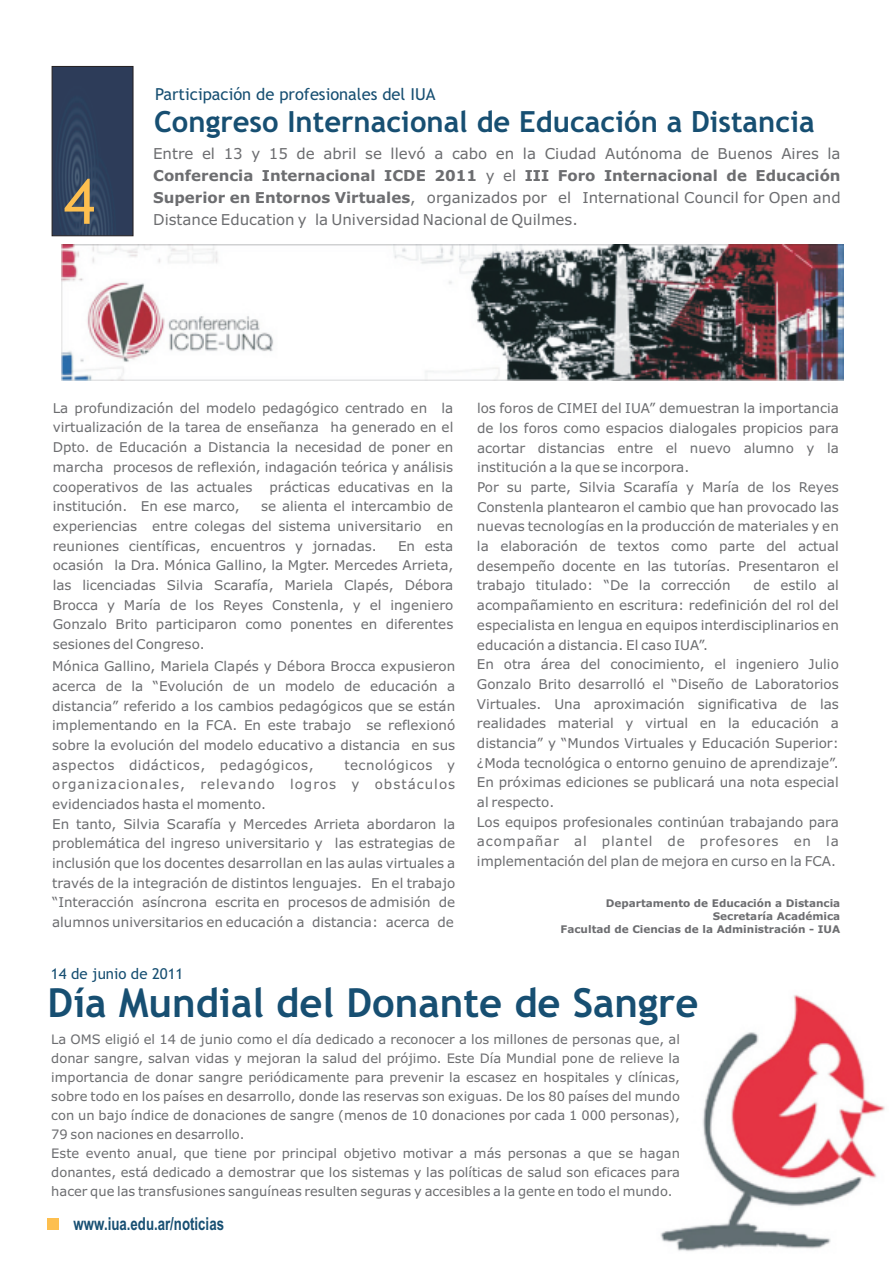
<style>
.page{position:relative;width:893px;height:1263px;background:#fff}
.page>*{position:absolute;margin:0;border:0;box-sizing:border-box;transform-origin:0 0}
.t1{font:62.85px "Trebuchet MS";color:#fdbf4f;scale:.95 1}
.t2{font:700 40.05px "Trebuchet MS";color:#174f72}
.t3{font:700 29.25px "Trebuchet MS";color:#174f72}
.t4{font:700 17.85px "Arial";color:#174f72;scale:.74 1}
.t5{font:16.5px "Trebuchet MS";color:#174f72}
.t6{font:15px/21.9px "Verdana";color:#6c6d70;text-align:justify}
.t7{font:15px "Trebuchet MS";color:#174f72}
.t8{font:13.5px/19.6px "Verdana";color:#6c6d70;text-align:justify}
.t9{font:13.05px/19px "Verdana";color:#6c6d70}
.t10{font:700 10.5px/12.8px "Verdana";color:#6c6d70;text-align:right}
.s1{font-weight:700}
</style>
<div class="page">
<img style="left:660px;top:995px;width:225px;height:256px">
<div style="left:47px;top:1218px;width:12px;height:12px;background:#fdbf4f"></div>
<svg style="left:52px;top:66px;width:81px;height:170px;background:#2e3f5b"></svg>
<img style="left:61px;top:244px;width:782px;height:137px">
<h1 class="t1" style="left:64px;top:177px;width:35px">4</h1>
<p class="t5" style="left:155px;top:88px;width:282px">Participación de profesionales del IUA</p>
<h3 class="t3" style="left:154px;top:110px;width:662px">Congreso Internacional de Educación a Distancia</h3>
<p class="t6" style="left:153px;top:144px;width:689px">Entre el 13 y 15 de abril se llevó a cabo en la Ciudad Autónoma de Buenos Aires la <span class="s1">Conferencia Internacional ICDE 2011</span> y el <span class="s1">III Foro Internacional de Educación Superior en Entornos Virtuales</span>, organizados por el International Council for Open and Distance Education y la Universidad Nacional de Quilmes.</p>
<p class="t8" style="left:53px;top:399px;width:402px">La profundización del modelo pedagógico centrado en la virtualización de la tarea de enseñanza ha generado en el Dpto. de Educación a Distancia la necesidad de poner en marcha procesos de reflexión, indagación teórica y análisis cooperativos de las actuales</p>
<p class="t8" style="left:270px;top:478px;width:185px">prácticas educativas en la</p>
<p class="t8" style="left:53px;top:498px;width:189px">institución. En ese marco,</p>
<p class="t8" style="left:53px;top:498px;width:402px;text-indent:208px">se alienta el intercambio de experiencias entre colegas del sistema universitario en reuniones científicas, encuentros y jornadas.</p>
<p class="t8" style="left:53px;top:537px;width:402px;text-indent:345px">En esta ocasión la Dra. Mónica Gallino, la Mgter. Mercedes Arrieta, las licenciadas Silvia Scarafía, Mariela Clapés, Débora Brocca y María de los Reyes Constenla, y el ingeniero Gonzalo Brito participaron como ponentes en diferentes sesiones del Congreso.</p>
<p class="t8" style="left:52px;top:658px;width:405px">Mónica Gallino, Mariela Clapés y Débora Brocca expusieron acerca de la “Evolución de un modelo de educación a distancia” referido a los cambios pedagógicos que se están implementando en la FCA. En este trabajo se reflexionó sobre la evolución del modelo educativo a distancia en sus aspectos didácticos, pedagógicos,</p>
<p class="t8" style="left:52px;top:756px;width:405px;text-align:left;text-indent:292px">tecnológicos y organizacionales, relevando logros y obstáculos evidenciados hasta el momento.<br>En tanto, Silvia Scarafía y Mercedes Arrieta abordaron la problemática del ingreso universitario y las estrategias de inclusión que los docentes desarrollan en las aulas virtuales a través de la integración de distintos lenguajes. En el trabajo “Interacción asíncrona escrita en procesos de admisión de alumnos universitarios en educación a distancia: acerca de</p>
<p class="t7" style="left:51px;top:968px;width:134px">14 de junio de 2011</p>
<p class="t8" style="left:477px;top:400px;width:363px;text-align:left">los foros de CIMEI del IUA” demuestran la importancia de los foros como espacios dialogales propicios para acortar distancias entre el nuevo alumno y la institución a la que se incorpora.<br>Por su parte, Silvia Scarafía y María de los Reyes Constenla plantearon el cambio que han provocado las nuevas tecnologías en la producción de materiales y en la elaboración de textos como parte del actual desempeño docente en las tutorías. Presentaron el trabajo titulado: “De la corrección</p>
<p class="t8" style="left:477px;top:577px;width:363px;text-align:left;text-indent:277px">de estilo al acompañamiento en escritura: redefinición del rol del especialista en lengua en equipos interdisciplinarios en educación a distancia. El caso IUA”.<br>En otra área del conocimiento, el ingeniero Julio Gonzalo Brito desarrolló el “Diseño de Laboratorios Virtuales. Una aproximación significativa de las realidades material y virtual en la educación a distancia” y “Mundos Virtuales y Educación Superior: ¿Moda tecnológica o entorno genuino de aprendizaje”.<br>En próximas ediciones se publicará una nota especial al respecto.<br>Los equipos profesionales continúan trabajando para acompañar al plantel de profesores en la implementación del plan de mejora en curso en la FCA.</p>
<p class="t10" style="left:561px;top:898px;width:281px">Departamento de Educación a Distancia<br>Secretaría Académica<br>Facultad de Ciencias de la Administración - IUA</p>
<h2 class="t2" style="left:48px;top:987px;width:652px">Día Mundial del Donante de Sangre</h2>
<p class="t9" style="left:51px;top:1030px;width:630px">La OMS eligió el 14 de junio como el día dedicado a reconocer a los millones de personas que, al donar sangre, salvan vidas y mejoran la salud del prójimo. Este Día Mundial pone de relieve la importancia de donar sangre periódicamente para prevenir la escasez en hospitales y clínicas, sobre todo en los países en desarrollo, donde las reservas son exiguas. De los 80 países del mundo con un bajo índice de donaciones de sangre (menos de 10 donaciones por cada 1 000 personas), 79 son naciones en desarrollo.<br>Este evento anual, que tiene por principal objetivo motivar a más personas a que se hagan donantes, está dedicado a demostrar que los sistemas y las políticas de salud son eficaces para hacer que las transfusiones sanguíneas resulten seguras y accesibles a la gente en todo el mundo.</p>
<h3 class="t4" style="left:74px;top:1217px;width:205px">www.iua.edu.ar/noticias</h3>
</div>
